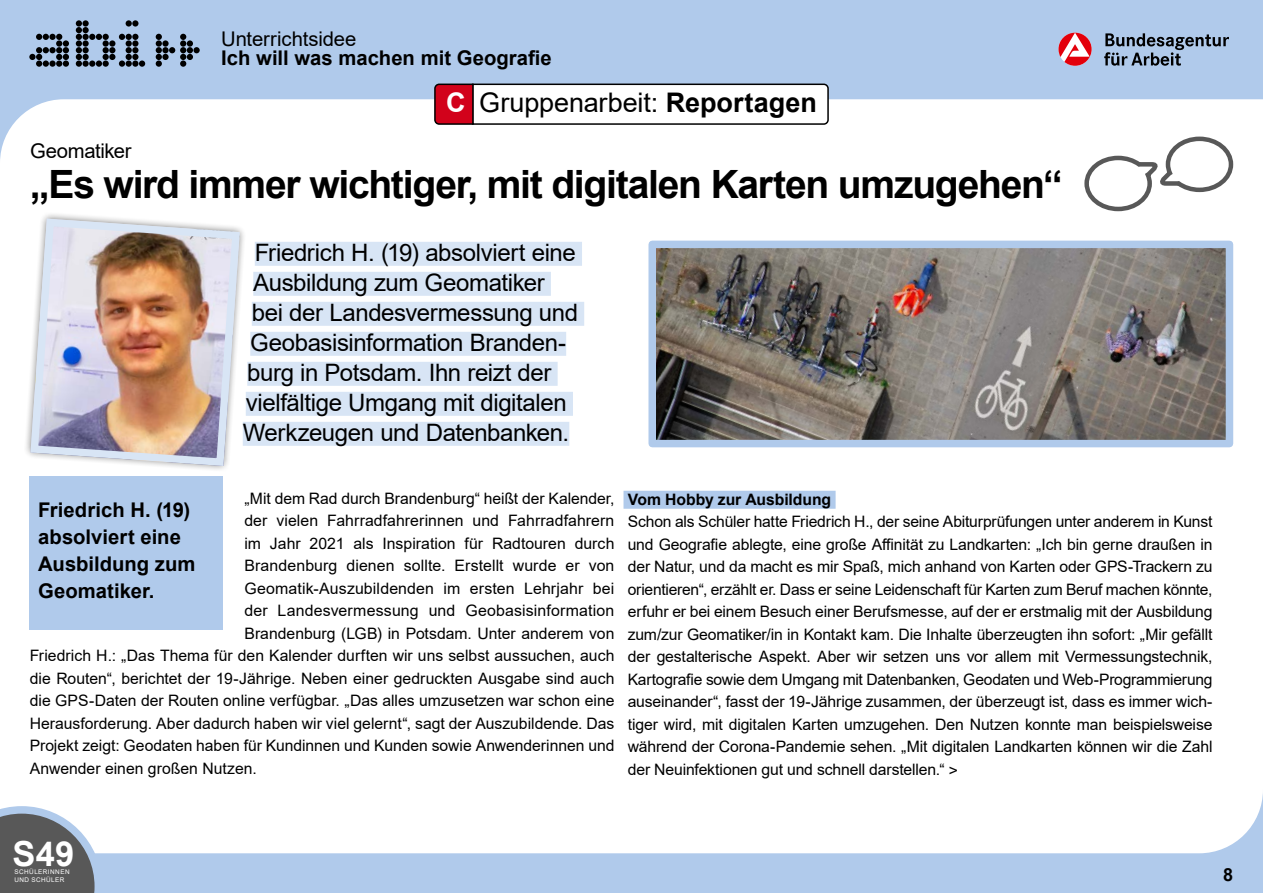
<style>
.page{position:relative;width:1263px;height:893px;background:#b0caeb}
.page>*{position:absolute;margin:0;border:0;box-sizing:border-box;transform-origin:0 0}
.H2_u-idee{font:700 39px "Arial";letter-spacing:-.03em;color:#000}
.t1{font:700 34.5px "Arial";color:#fff}
.t2{font:27px "Arial";letter-spacing:-.005em;color:#000}
.p_Intro_2021{font:24px "Arial";letter-spacing:-.015em;color:#000}
.t3{font:700 20.25px/27px "Arial";color:#000}
.p_OE_13_5{font:20.25px "Arial";letter-spacing:-.005em;color:#000}
.t4{font:700 18px "Arial";color:#000}
.p_oe_reportage{font:15.75px/22.5px "Arial";color:#000;text-align:justify}
.h3_reportage{font:700 15.75px "Arial";letter-spacing:-.005em;color:#000}
.t5{font:6.3px/8.2px "Arial";letter-spacing:.07em;color:#fff}
.s1{font-weight:700;color:#fff}
.s2{font-weight:700}
</style>
<div class="page">
<div style="left:0;top:99px;width:1263px;height:754px;background:#fff"></div>
<svg style="left:0;top:806px;width:102px;height:87px;background:#7c7f84"></svg>
<svg style="left:1104px;top:33px;width:125px;height:33px"></svg>
<svg style="left:1058px;top:33px;width:33px;height:33px"></svg>
<svg style="left:29px;top:34px;width:40px;height:33px"></svg>
<svg style="left:76px;top:20px;width:69px;height:47px"></svg>
<svg style="left:156px;top:34px;width:44px;height:33px"></svg>
<div style="left:623px;top:491px;width:212px;height:18px;background:#b0caeb"></div>
<div style="left:255px;top:242px;width:327px;height:24px;background:#d8e5f5"></div>
<div style="left:253px;top:272px;width:298px;height:24px;background:#d8e5f5"></div>
<div style="left:252px;top:302px;width:332px;height:24px;background:#d8e5f5"></div>
<div style="left:250px;top:332px;width:316px;height:24px;background:#d8e5f5"></div>
<div style="left:247px;top:362px;width:311px;height:24px;background:#d8e5f5"></div>
<div style="left:246px;top:392px;width:327px;height:24px;background:#d8e5f5"></div>
<div style="left:243px;top:422px;width:326px;height:24px;background:#d8e5f5"></div>
<img style="left:657px;top:250px;width:567px;height:188px">
<div style="left:648px;top:241px;width:585px;height:206px;border:8px solid #b0caeb"></div>
<div style="left:23px;top:211px;width:225px;height:263px;background:#fff"></div>
<img style="left:27px;top:215px;width:217px;height:255px">
<div style="left:30px;top:476px;width:193px;height:153px;background:#b0caeb"></div>
<svg style="left:433px;top:83px;width:396px;height:43px;background:#e6d6d8"></svg>
<svg style="left:1084px;top:137px;width:149px;height:74px;background:#e4e4e4"></svg>
<p class="p_OE_13_5" style="left:221px;top:25px;width:137px">Unterrichtsidee</p>
<p class="t3" style="left:221px;top:45px;width:332px">Ich will was machen mit Geografie</p>
<h3 class="t2" style="left:446px;top:84px;width:372px"><span class="s1">C</span> Gruppenarbeit: <span class="s2">Reportagen</span></h3>
<p class="p_OE_13_5" style="left:30px;top:137px;width:103px">Geomatiker</p>
<h2 class="H2_u-idee" style="left:30px;top:157px;width:1034px">„Es wird immer wichtiger, mit digitalen Karten umzugehen“</h2>
<p class="p_Intro_2021" style="left:255px;top:236px;width:322px">Friedrich H. (19) absolviert eine</p>
<p class="p_Intro_2021" style="left:253px;top:266px;width:293px">Ausbildung zum Geomatiker</p>
<p class="p_Intro_2021" style="left:252px;top:296px;width:328px">bei der Landesvermessung und</p>
<p class="p_Intro_2021" style="left:250px;top:326px;width:317px">Geobasisinformation Branden-</p>
<p class="p_Intro_2021" style="left:247px;top:356px;width:306px">burg in Potsdam. Ihn reizt der</p>
<p class="p_Intro_2021" style="left:246px;top:386px;width:322px">vielfältige Umgang mit digitalen</p>
<p class="p_Intro_2021" style="left:243px;top:416px;width:328px">Werkzeugen und Datenbanken.</p>
<p class="p_oe_reportage" style="left:244px;top:487px;width:372px">„Mit dem Rad durch Brandenburg“ heißt der Kalender,</p>
<p class="p_oe_reportage" style="left:244px;top:509px;width:371px">der vielen Fahrradfahrerinnen und Fahrradfahrern</p>
<p class="p_oe_reportage" style="left:244px;top:532px;width:371px">im Jahr 2021 als Inspiration für Radtouren durch</p>
<p class="p_oe_reportage" style="left:244px;top:554px;width:372px">Brandenburg dienen sollte. Erstellt wurde er von</p>
<p class="p_oe_reportage" style="left:244px;top:577px;width:372px">Geomatik-Auszubildenden im ersten Lehrjahr bei</p>
<p class="p_oe_reportage" style="left:244px;top:599px;width:371px">der Landesvermessung und Geobasisinformation</p>
<p class="p_oe_reportage" style="left:244px;top:622px;width:372px">Brandenburg (LGB) in Potsdam. Unter anderem von</p>
<p class="p_oe_reportage" style="left:30px;top:644px;width:586px">Friedrich H.: „Das Thema für den Kalender durften wir uns selbst aussuchen, auch</p>
<p class="p_oe_reportage" style="left:30px;top:667px;width:586px">die Routen“, berichtet der 19-Jährige. Neben einer gedruckten Ausgabe sind auch</p>
<p class="p_oe_reportage" style="left:30px;top:689px;width:586px">die GPS-Daten der Routen online verfügbar. „Das alles umzusetzen war schon eine</p>
<p class="p_oe_reportage" style="left:30px;top:712px;width:586px">Herausforderung. Aber dadurch haben wir viel gelernt“, sagt der Auszubildende. Das</p>
<p class="p_oe_reportage" style="left:30px;top:734px;width:586px">Projekt zeigt: Geodaten haben für Kundinnen und Kunden sowie Anwenderinnen und</p>
<p class="p_oe_reportage" style="left:30px;top:757px;width:229px">Anwender einen großen Nutzen.</p>
<p class="t3" style="left:38px;top:496px;width:159px">Friedrich H. (19) absolviert eine<br>Ausbildung zum<br>Geomatiker.</p>
<h3 class="h3_reportage" style="left:628px;top:488px;width:205px">Vom Hobby zur Ausbildung</h3>
<p class="p_oe_reportage" style="left:628px;top:510px;width:586px">Schon als Schüler hatte Friedrich H., der seine Abiturprüfungen unter anderem in Kunst und Geografie ablegte, eine große Affinität zu Landkarten: „Ich bin gerne draußen in der Natur, und da macht es mir Spaß, mich anhand von Karten oder GPS-Trackern zu orientieren“, erzählt er. Dass er seine Leidenschaft für Karten zum Beruf machen könnte, erfuhr er bei einem Besuch einer Berufsmesse, auf der er erstmalig mit der Ausbildung zum/zur Geomatiker/in in Kontakt kam. Die Inhalte überzeugten ihn sofort: „Mir gefällt der gestalterische Aspekt. Aber wir setzen uns vor allem mit Vermessungstechnik, Kartografie sowie dem Umgang mit Datenbanken, Geodaten und Web-Programmierung auseinander“, fasst der 19-Jährige zusammen, der überzeugt ist, dass es immer wich&shy;tiger wird, mit digitalen Karten umzugehen. Den Nutzen konnte man beispielsweise während der Corona-Pandemie sehen. „Mit digitalen Landkarten können wir die Zahl der Neuinfektionen gut und schnell darstellen.“ &gt;</p>
<h2 class="t1" style="left:13px;top:829px;width:63px">S49</h2>
<p class="t5" style="left:14px;top:868px;width:57px">SCHÜLERINNEN<br>UND SCHÜLER</p>
<p class="t4" style="left:1223px;top:861px;width:12px">8</p>
</div>
